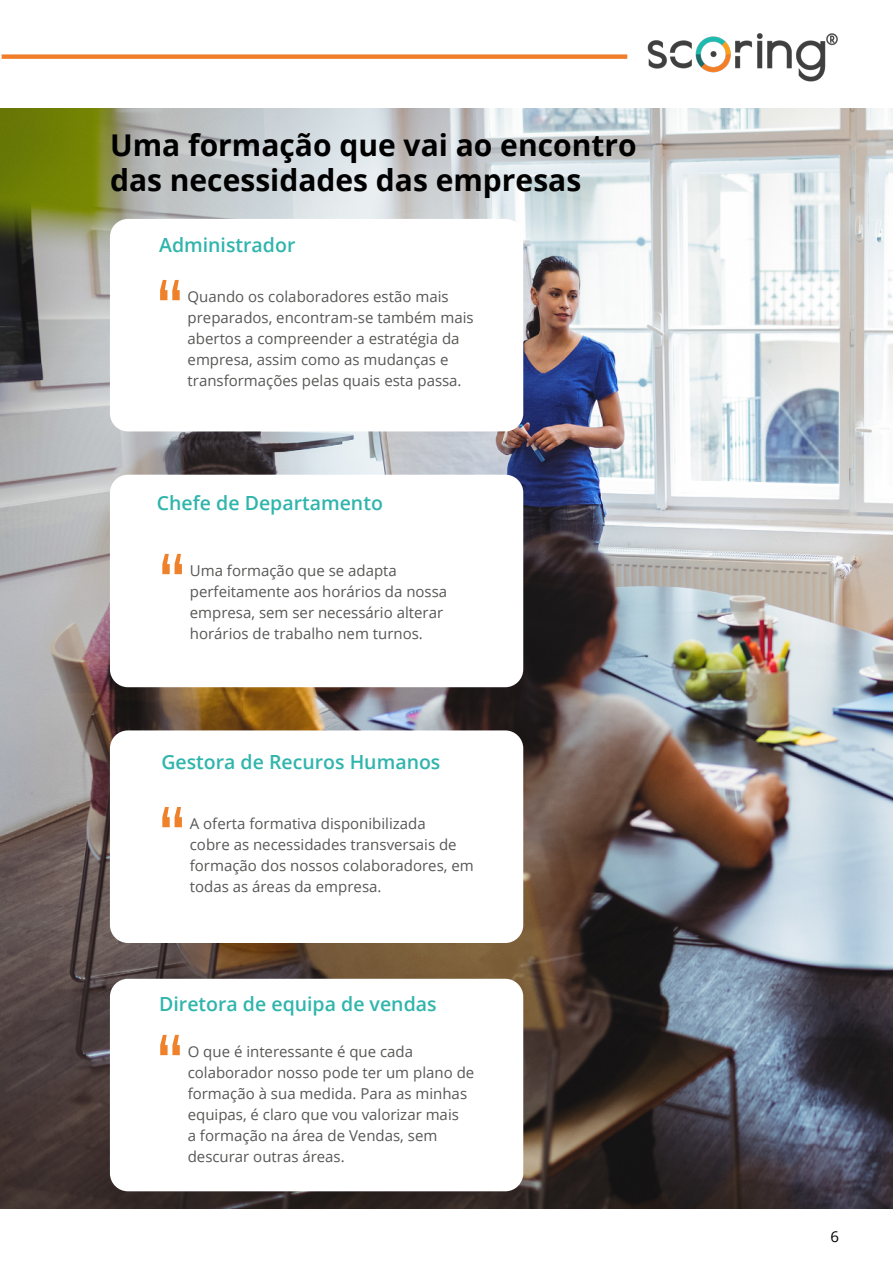
<style>
.page{position:relative;width:893px;height:1263px;background:#fff}
.page>*{position:absolute;margin:0;border:0;box-sizing:border-box;transform-origin:0 0}
.t1{font:500 88.5px "Raleway";color:#f0812b}
.t2{font:700 30px/34.5px "Open Sans";color:#000}
.t3{font:600 19.5px "Open Sans";color:#2fb5ac}
.t4{font:15px/21px "Open Sans";color:#575756}
.t5{font:15px "Open Sans";color:#000}
</style>
<div class="page">
<div style="left:2px;top:54px;width:625px;height:5px;background:#f07d29"></div>
<img style="left:647px;top:33px;width:191px;height:49px">
<img style="left:0;top:109px;width:893px;height:1100px">
<div style="left:110px;top:475px;width:413px;height:212px;background:#fff;border-radius:18px"></div>
<div style="left:110px;top:730px;width:413px;height:213px;background:#fff;border-radius:18px"></div>
<div style="left:110px;top:219px;width:413px;height:212px;background:#fff;border-radius:18px"></div>
<div style="left:110px;top:979px;width:413px;height:212px;background:#fff;border-radius:18px"></div>
<h2 class="t2" style="left:110px;top:127px;width:528px">Uma formação que vai ao encontro das necessidades das empresas</h2>
<h3 class="t3" style="left:159px;top:232px;width:138px">Administrador</h3>
<h1 class="t1" style="left:155px;top:262px;width:32px">“</h1>
<p class="t4" style="left:188px;top:286px;width:288px">Quando os colaboradores estão mais preparados, encontram-se também mais abertos a compreender a estratégia da empresa, assim como as mudanças e transformações pelas quais esta passa.</p>
<h3 class="t3" style="left:157px;top:490px;width:228px">Chefe de Departamento</h3>
<h1 class="t1" style="left:157px;top:536px;width:32px">“</h1>
<p class="t4" style="left:190px;top:560px;width:259px">Uma formação que se adapta perfeitamente aos horários da nossa empresa, sem ser necessário alterar horários de trabalho nem turnos.</p>
<h3 class="t3" style="left:161px;top:748px;width:281px">Gestora de Recuros Humanos</h3>
<h1 class="t1" style="left:157px;top:789px;width:32px">“</h1>
<p class="t4" style="left:190px;top:813px;width:285px">A oferta formativa disponibilizada<br>cobre as necessidades transversais de formação dos nossos colaboradores, em todas as áreas da empresa.</p>
<h3 class="t3" style="left:159px;top:990px;width:279px">Diretora de equipa de vendas</h3>
<h1 class="t1" style="left:155px;top:1017px;width:32px">“</h1>
<p class="t4" style="left:188px;top:1041px;width:288px">O que é interessante é que cada colaborador nosso pode ter um plano de formação à sua medida. Para as minhas equipas, é claro que vou valorizar mais<br>a formação na área de Vendas, sem descurar outras áreas.</p>
<p class="t5" style="left:830px;top:1226px;width:10px">6</p>
</div>
